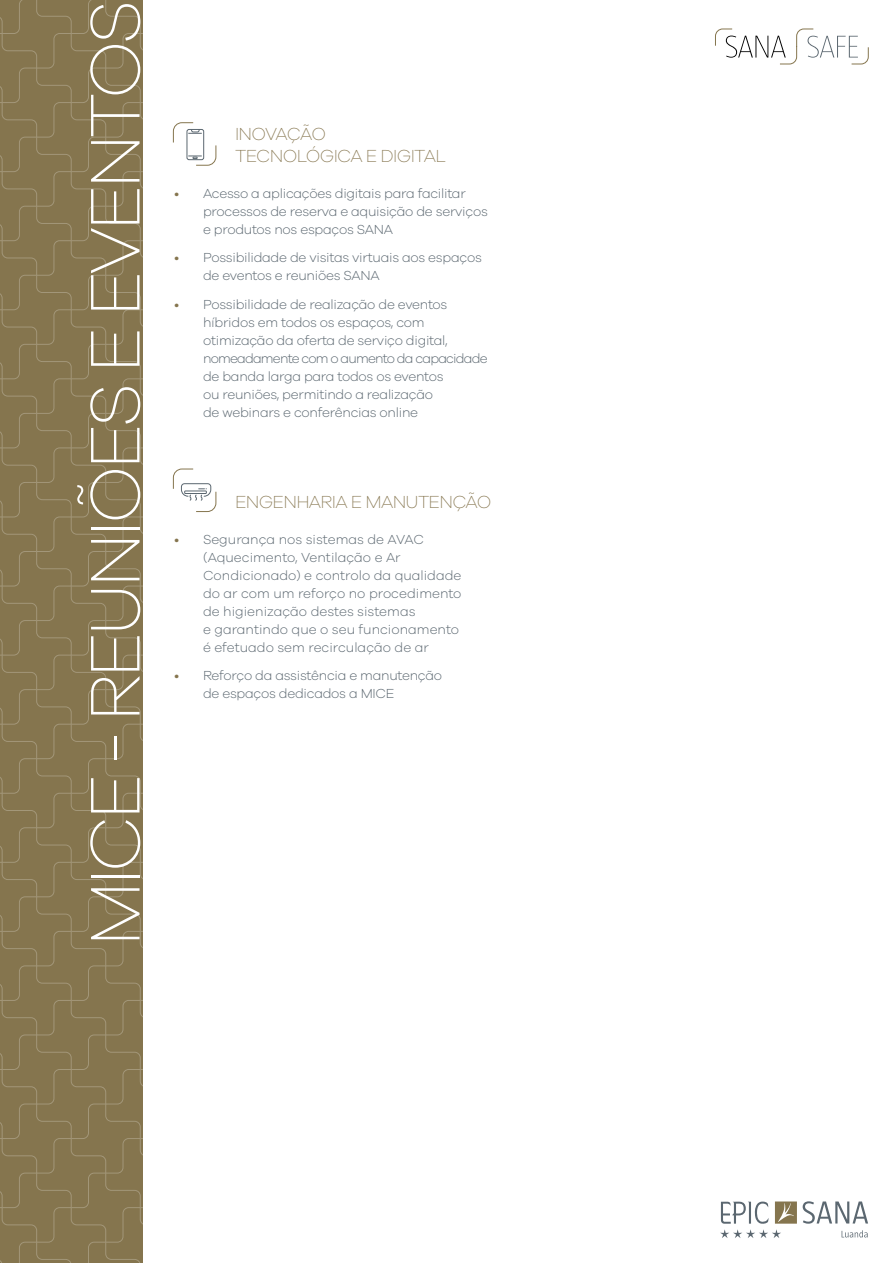
<style>
.page{position:relative;width:893px;height:1263px;background:#fff}
.page>*{position:absolute;margin:0;border:0;box-sizing:border-box;transform-origin:0 0}
.t1{font:200 72.3px "Galano Grotesque";letter-spacing:-.06em;color:#fff}
.t2{font:200 18px/21.6px "Galano Grotesque";letter-spacing:-.04em;color:#85754e}
.t3{font:300 13.5px/18px "Galano Grotesque";letter-spacing:-.02em;color:#5b6770}
.t4{font:300 13.5px/18px "Galano Grotesque";color:#5b6770}
.s1{color:#85754e}
</style>
<div class="page">
<svg style="left:0;top:0;width:142px;height:1263px;background:#867650"></svg>
<svg style="left:715px;top:28px;width:154px;height:37px"></svg>
<svg style="left:172px;top:122px;width:45px;height:44px"></svg>
<svg style="left:172px;top:468px;width:45px;height:44px"></svg>
<svg style="left:720px;top:1201px;width:77px;height:37px"></svg>
<svg style="left:803px;top:1201px;width:65px;height:23px"></svg>
<svg style="left:842px;top:1230px;width:26px;height:7px"></svg>
<h1 class="t1" style="left:72px;top:946px;width:948px;rotate:-90deg">MICE - REUNIÕES E EVENTOS</h1>
<h2 class="t2" style="left:235px;top:123px;width:212px">INOVAÇÃO<br>TECNOLÓGICA E DIGITAL</h2>
<p class="t3" style="left:203px;top:184px;width:286px;text-indent:-29px"><span class="s1">•</span> Acesso a aplicações digitais para facilitar processos de reserva e aquisição de serviços e produtos nos espaços SANA</p>
<p class="t3" style="left:203px;top:248px;width:280px;text-indent:-29px"><span class="s1">•</span> Possibilidade de visitas virtuais aos espaços de eventos e reuniões SANA</p>
<p class="t3" style="left:203px;top:295px;width:286px;text-indent:-29px"><span class="s1">•</span> Possibilidade de realização de eventos híbridos em todos os espaços, com otimização da oferta de serviço digital, nomeadamente com o aumento da capacidade de banda larga para todos os eventos<br>ou reuniões, permitindo a realização<br>de webinars e conferências online</p>
<h2 class="t2" style="left:235px;top:491px;width:258px">ENGENHARIA E MANUTENÇÃO</h2>
<p class="t4" style="left:203px;top:530px;width:260px;text-indent:-29px"><span class="s1">•</span> Segurança nos sistemas de AVAC (Aquecimento, Ventilação e Ar Condicionado) e controlo da qualidade do ar com um reforço no procedimento de higienização destes sistemas<br>e garantindo que o seu funcionamento é efetuado sem recirculação de ar</p>
<p class="t3" style="left:203px;top:666px;width:241px;text-indent:-29px"><span class="s1">•</span> Reforço da assistência e manutenção de espaços dedicados a MICE</p>
</div>
